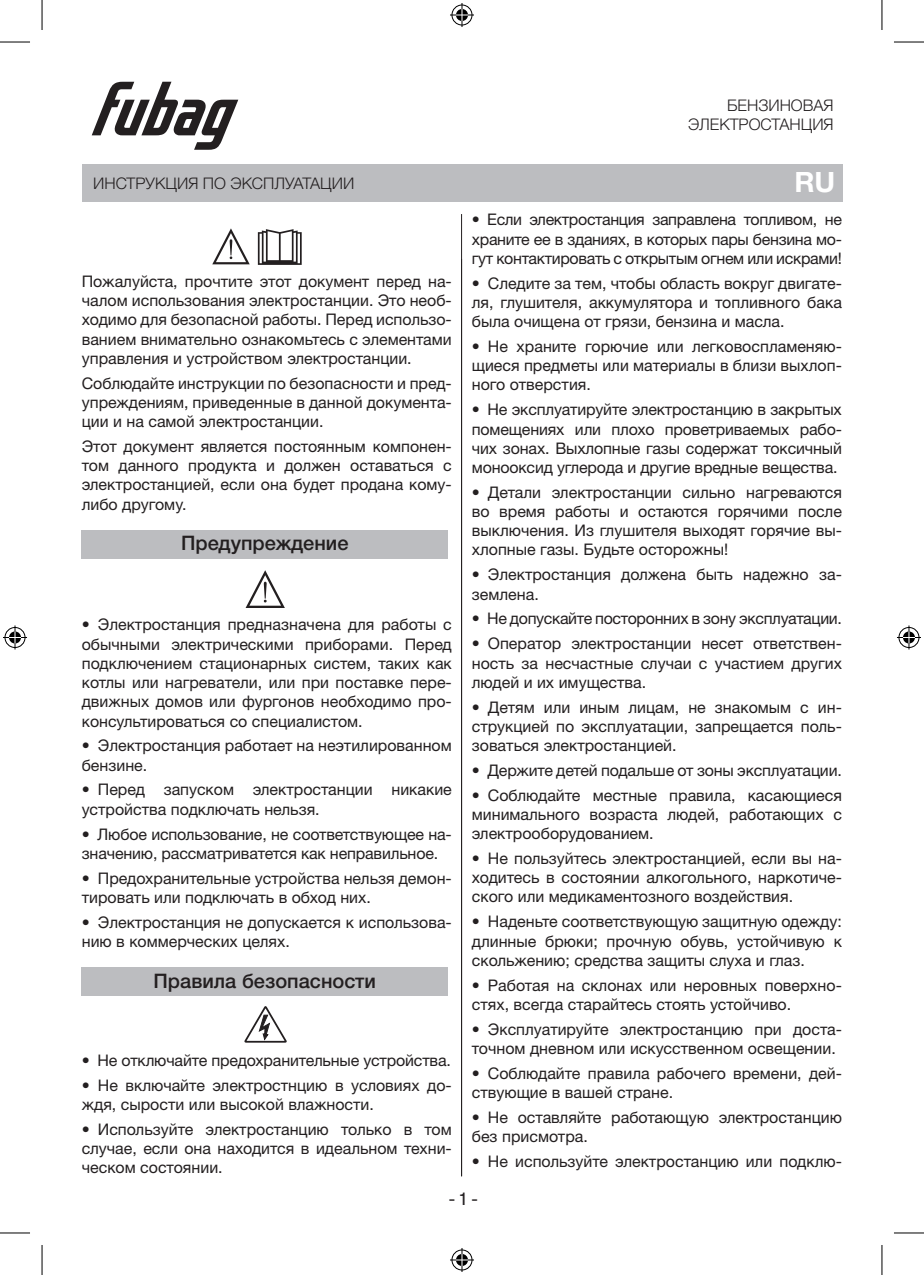
<style>
.page{position:relative;width:924px;height:1275px;background:#fff}
.page>*{position:absolute;margin:0;border:0;box-sizing:border-box;transform-origin:0 0}
.t1{font:700 28px "Helvetica Neue LTW1 G";color:#fff}
.t2{font:500 20px "Helvetica Neue LTW1 G";color:#231f20}
.t3{font:18px "Supria Sans";color:#231f20}
.t4{font:16px/19.2px "Helvetica Neue LTW1 G";color:#231f20;text-align:justify}
.t5{font:300 16px/19.2px "Helvetica Neue LTW1 G";color:#231f20;text-align:right}
.t6{font:16px "Helvetica Neue LTW1 G";letter-spacing:-.02em;color:#231f20}
</style>
<div class="page">
<hr style="left:461px;top:214px;width:1px;height:962px;background:#231f20">
<svg style="left:92px;top:82px;width:146px;height:68px"></svg>
<div style="left:82px;top:164px;width:759px;height:38px;background:#bcbdc0"></div>
<svg style="left:212px;top:228px;width:37px;height:36px"></svg>
<svg style="left:258px;top:229px;width:43px;height:36px"></svg>
<div style="left:82px;top:530px;width:365px;height:29px;background:#bcbdc0"></div>
<svg style="left:245px;top:570px;width:40px;height:38px"></svg>
<div style="left:82px;top:967px;width:365px;height:29px;background:#bcbdc0"></div>
<svg style="left:244px;top:1006px;width:43px;height:36px"></svg>
<hr style="left:0;top:42px;width:30px;height:1px;background:#000">
<hr style="left:893px;top:42px;width:30px;height:1px;background:#000">
<hr style="left:0;top:1232px;width:30px;height:1px;background:#000">
<hr style="left:893px;top:1232px;width:30px;height:1px;background:#000">
<hr style="left:42px;top:0;width:1px;height:30px;background:#000">
<hr style="left:42px;top:1245px;width:1px;height:30px;background:#000">
<hr style="left:881px;top:0;width:1px;height:30px;background:#000">
<hr style="left:881px;top:1245px;width:1px;height:30px;background:#000">
<svg style="left:450px;top:3px;width:24px;height:24px"></svg>
<svg style="left:450px;top:1248px;width:24px;height:24px"></svg>
<svg style="left:3px;top:625px;width:24px;height:24px"></svg>
<svg style="left:897px;top:625px;width:23px;height:24px"></svg>
<p class="t5" style="left:688px;top:96px;width:147px">БЕНЗИНОВАЯ<br>ЭЛЕКТРОСТАНЦИЯ</p>
<p class="t5" style="left:93px;top:173px;width:262px">ИНСТРУКЦИЯ ПО ЭКСПЛУАТАЦИИ</p>
<h1 class="t1" style="left:794px;top:165px;width:42px">RU</h1>
<p class="t4" style="left:82px;top:271px;width:371px">Пожалуйста, прочтите этот документ перед на&shy;чалом использования электростанции. Это необ&shy;ходимо для безопасной работы. Перед использо&shy;ванием внимательно ознакомьтесь с элементами управления и устройством электростанции.</p>
<p class="t4" style="left:82px;top:373px;width:371px">Соблюдайте инструкции по безопасности и пред&shy;упреждениям, приведенные в данной документа&shy;ции и на самой электростанции.</p>
<p class="t4" style="left:82px;top:436px;width:371px">Этот документ является постоянным компонен&shy;том данного продукта и должен оставаться с электростанцией, если она будет продана кому&shy;либо другому.</p>
<p class="t2" style="left:181px;top:531px;width:169px">Предупреждение</p>
<p class="t4" style="left:82px;top:615px;width:371px">• Электростанция предназначена для работы с обычными электрическими приборами. Перед подключением стационарных систем, таких как котлы или нагреватели, или при поставке пере&shy;движных домов или фургонов необходимо про&shy;консультироваться со специалистом.</p>
<p class="t4" style="left:82px;top:736px;width:371px">• Электростанция работает на неэтилированном бензине.</p>
<p class="t4" style="left:82px;top:780px;width:371px">• Перед запуском электростанции никакие устройства подключать нельзя.</p>
<p class="t4" style="left:82px;top:824px;width:371px">• Любое использование, не соответствующее на&shy;значению, рассматриватется как неправильное.</p>
<p class="t4" style="left:82px;top:868px;width:371px">• Предохранительные устройства нельзя демон&shy;тировать или подключать в обход них.</p>
<p class="t4" style="left:82px;top:912px;width:371px">• Электростанция не допускается к использова&shy;нию в коммерческих целях.</p>
<p class="t2" style="left:153px;top:968px;width:224px">Правила безопасности</p>
<p class="t4" style="left:82px;top:1050px;width:370px">• Не отключайте предохранительные устройства.</p>
<p class="t4" style="left:82px;top:1075px;width:371px">• Не включайте электростнцию в условиях до&shy;ждя, сырости или высокой влажности.</p>
<p class="t4" style="left:82px;top:1119px;width:371px">• Используйте электростанцию только в том случае, если она находится в идеальном техни&shy;ческом состоянии.</p>
<p class="t4" style="left:471px;top:210px;width:371px">• Если электростанция заправлена топливом, не храните ее в зданиях, в которых пары бензина мо&shy;гут контактировать с открытым огнем или искрами!</p>
<p class="t4" style="left:471px;top:273px;width:371px">• Следите за тем, чтобы область вокруг двигате&shy;ля, глушителя, аккумулятора и топливного бака была очищена от грязи, бензина и масла.</p>
<p class="t4" style="left:471px;top:337px;width:371px">• Не храните горючие или легковоспламеняю&shy;щиеся предметы или материалы в близи выхлоп&shy;ного отверстия.</p>
<p class="t4" style="left:471px;top:400px;width:371px">• Не эксплуатируйте электростанцию в закрытых помещениях или плохо проветриваемых рабо&shy;чих зонах. Выхлопные газы содержат токсичный монооксид углерода и другие вредные вещества.</p>
<p class="t4" style="left:471px;top:482px;width:371px">• Детали электростанции сильно нагреваются во время работы и остаются горячими после выключения. Из глушителя выходят горячие вы&shy;хлопные газы. Будьте осторожны!</p>
<p class="t4" style="left:471px;top:565px;width:371px">• Электростанция должена быть надежно за&shy;землена.</p>
<p class="t6" style="left:471px;top:609px;width:371px">• Не допускайте посторонних в зону эксплуатации.</p>
<p class="t4" style="left:471px;top:634px;width:371px">• Оператор электростанции несет ответствен&shy;ность за несчастные случаи с участием других людей и их имущества.</p>
<p class="t4" style="left:471px;top:697px;width:371px">• Детям или иным лицам, не знакомым с ин&shy;струкцией по эксплуатации, запрещается поль&shy;зоваться электростанцией.</p>
<p class="t4" style="left:471px;top:760px;width:371px">• Держите детей подальше от зоны эксплуатации.</p>
<p class="t4" style="left:471px;top:785px;width:371px">• Соблюдайте местные правила, касающиеся минимального возраста людей, работающих с электрооборудованием.</p>
<p class="t4" style="left:471px;top:848px;width:371px">• Не пользуйтесь электростанцией, если вы на&shy;ходитесь в состоянии алкогольного, наркотиче&shy;ского или медикаментозного воздействия.</p>
<p class="t4" style="left:471px;top:912px;width:371px">• Наденьте соответствующую защитную одежду: длинные брюки; прочную обувь, устойчивую к скольжению; средства защиты слуха и глаз.</p>
<p class="t4" style="left:471px;top:975px;width:371px">• Работая на склонах или неровных поверхно&shy;стях, всегда старайтесь стоять устойчиво.</p>
<p class="t4" style="left:471px;top:1019px;width:371px">• Эксплуатируйте электростанцию при доста&shy;точном дневном или искусственном освещении.</p>
<p class="t4" style="left:471px;top:1063px;width:371px">• Соблюдайте правила рабочего времени, дей&shy;ствующие в вашей стране.</p>
<p class="t4" style="left:471px;top:1107px;width:371px">• Не оставляйте работающую электростанцию без присмотра.</p>
<p class="t4" style="left:471px;top:1151px;width:371px">• Не используйте электростанцию или подклю-</p>
<p class="t3" style="left:448px;top:1188px;width:31px">- 1 -</p>
</div>
